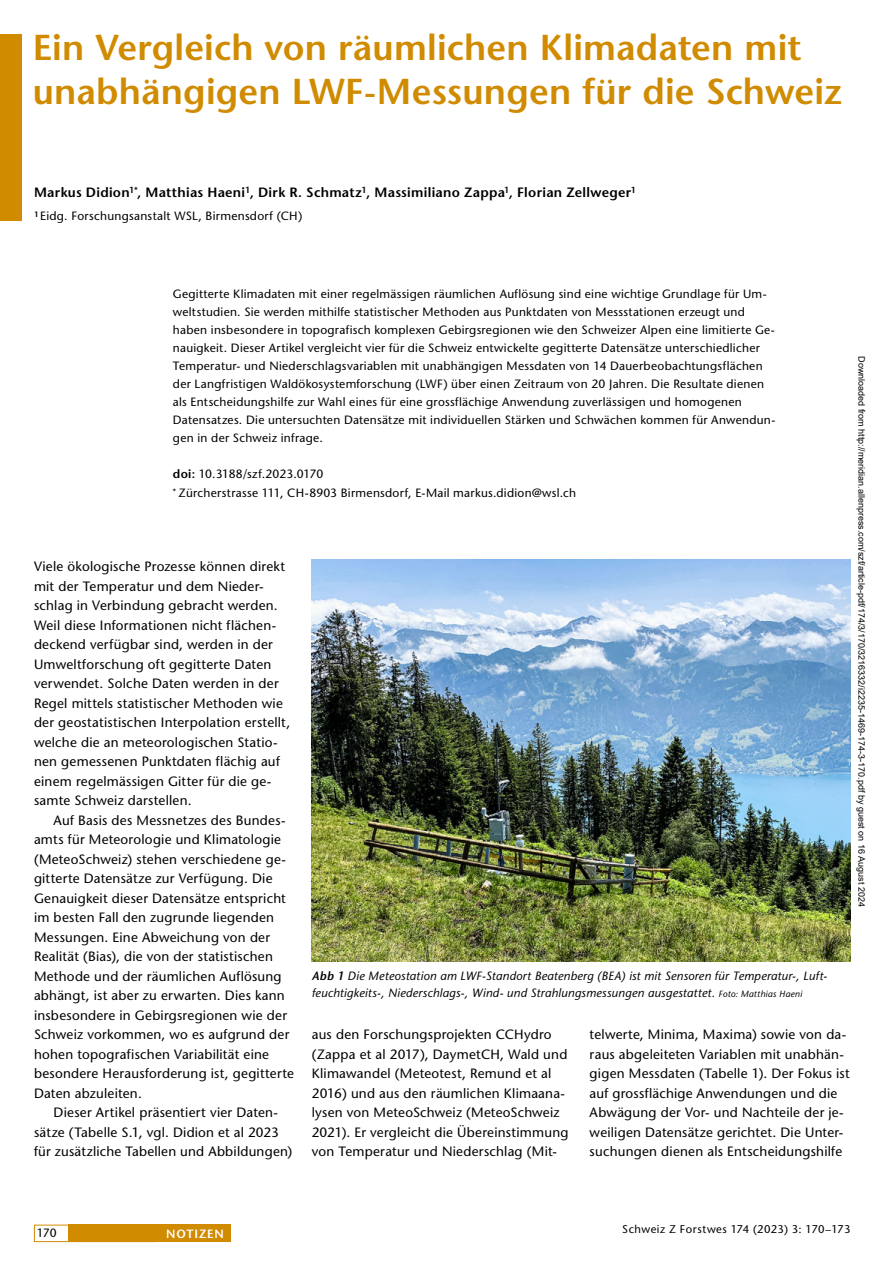
<style>
.page{position:relative;width:893px;height:1263px;background:#fff}
.page>*{position:absolute;margin:0;border:0;box-sizing:border-box;transform-origin:0 0}
.t1{font:600 36px/43.5px "Stone Sans Std";letter-spacing:.005em;color:#d08b00}
.t2{font:500 13.5px/19.5px "Stone Sans Std";letter-spacing:.015em;color:#000}
.t3{font:600 13.5px "Stone Sans Std";letter-spacing:.02em;color:#000}
.t4{font:500 12px/18px "Stone Sans Std";letter-spacing:.02em;color:#000}
.t5{font:italic 500 12px/17.2px "Stone Sans Std";letter-spacing:.015em;color:#000}
.t6{font:600 12px "Stone Sans Std";letter-spacing:.07em;color:#fff}
.t7{font:500 11.25px "Stone Sans Std";letter-spacing:.04em;color:#000}
.t8{font:9px "Arial";color:#000}
.s1{font-weight:600}
.s2{font-size:9px}
</style>
<div class="page">
<div style="left:34px;top:1225px;width:122px;height:17px;border:1px solid #d08b00"></div>
<div style="left:68px;top:1225px;width:162px;height:17px;background:#d08b00"></div>
<div style="left:0;top:34px;width:21px;height:186px;background:#d08b00"></div>
<img style="left:312px;top:560px;width:538px;height:401px">
<h1 class="t1" style="left:33px;top:26px;width:811px">Ein Vergleich von räumlichen Klimadaten mit unabhängigen LWF-Messungen für die Schweiz</h1>
<p class="t3" style="left:34px;top:184px;width:603px">Markus Didion<sup>1*</sup>, Matthias Haeni<sup>1</sup>, Dirk R. Schmatz<sup>1</sup>, Massimiliano Zappa<sup>1</sup>, Florian Zellweger<sup>1</sup></p>
<p class="t4" style="left:34px;top:207px;width:270px"><sup>1</sup> Eidg. Forschungsanstalt WSL, Birmensdorf (CH)</p>
<p class="t4" style="left:173px;top:284px;width:604px">Gegitterte Klimadaten mit einer regelmässigen räumlichen Auflösung sind eine wichtige Grundlage für Um&shy;weltstudien. Sie werden mithilfe statistischer Methoden aus Punktdaten von Messstationen erzeugt und haben insbesondere in topografisch komplexen Gebirgsregionen wie den Schweizer Alpen eine limitierte Ge&shy;nauigkeit. Dieser Artikel vergleicht vier für die Schweiz entwickelte gegitterte Datensätze unterschiedlicher Temperatur- und Niederschlagsvariablen mit unabhängigen Messdaten von 14 Dauerbeobachtungsflächen der Langfristigen Waldökosystemforschung (LWF) über einen Zeitraum von 20 Jahren. Die Resultate dienen als Entscheidungshilfe zur Wahl eines für eine grossflächige Anwendung zuverlässigen und homogenen Datensatzes. Die untersuchten Datensätze mit individuellen Stärken und Schwächen kommen für Anwendun&shy;gen in der Schweiz infrage.</p>
<p class="t4" style="left:173px;top:464px;width:405px;line-height:19.5px"><span class="s1">doi:</span> 10.3188/szf.2023.0170<br><sup>*</sup> Zürcherstrasse 111, CH-8903 Birmensdorf, E-Mail markus.didion@wsl.ch</p>
<p class="t8" style="left:865px;top:356px;width:552px;rotate:90deg">Downloaded from http://meridian.allenpress.com/szf/article-pdf/174/3/170/3216332/i2235-1469-174-3-170.pdf by guest on 16 August 2024</p>
<p class="t2" style="left:34px;top:557px;width:258px">Viele ökologische Prozesse können direkt mit der Temperatur und dem Nieder&shy;schlag in Verbindung gebracht werden.<br>Weil diese Informationen nicht flächen&shy;deckend verfügbar sind, werden in der Umweltforschung oft gegitterte Daten verwendet. Solche Daten werden in der Regel mittels statistischer Methoden wie der geostatistischen Interpolation erstellt, welche die an meteorologischen Statio&shy;nen gemessenen Punktdaten flächig auf einem regelmässigen Gitter für die ge&shy;samte Schweiz darstellen.</p>
<p class="t2" style="left:34px;top:810px;width:262px;text-indent:20px">Auf Basis des Messnetzes des Bundes&shy;amts für Meteorologie und Klimatologie (MeteoSchweiz) stehen verschiedene ge&shy;gitterte Datensätze zur Verfügung. Die Genauigkeit dieser Datensätze entspricht im besten Fall den zugrunde liegenden Messungen. Eine Abweichung von der Realität (Bias), die von der statistischen Methode und der räumlichen Auflösung abhängt, ist aber zu erwarten. Dies kann insbesondere in Gebirgsregionen wie der Schweiz vorkommen, wo es aufgrund der hohen topografischen Variabilität eine besondere Herausforderung ist, gegitterte Daten abzuleiten.</p>
<p class="t2" style="left:34px;top:1103px;width:260px;text-indent:19px">Dieser Artikel präsentiert vier Daten&shy;sätze (Tabelle S.1, vgl. Didion et al 2023 für zusätzliche Tabellen und Abbildungen)</p>
<p class="t5" style="left:312px;top:967px;width:517px"><span class="s1">Abb 1</span> Die Meteostation am LWF-Standort Beatenberg (BEA) ist mit Sensoren für Temperatur-, Luft&shy;feuchtigkeits-, Niederschlags-, Wind- und Strahlungsmessungen ausgestattet. <span class="s2">Foto: Matthias Haeni</span></p>
<p class="t2" style="left:312px;top:1025px;width:258px">aus den Forschungsprojekten CCHydro (Zappa et al 2017), DaymetCH, Wald und Klimawandel (Meteotest, Remund et al 2016) und aus den räumlichen Klimaana&shy;lysen von MeteoSchweiz (MeteoSchweiz 2021). Er vergleicht die Übereinstimmung von Temperatur und Niederschlag (Mit-</p>
<p class="t2" style="left:590px;top:1025px;width:262px">telwerte, Minima, Maxima) sowie von da&shy;raus abgeleiteten Variablen mit unabhän&shy;gigen Messdaten (Tabelle 1). Der Fokus ist auf grossflächige Anwendungen und die Abwägung der Vor- und Nachteile der je&shy;weiligen Datensätze gerichtet. Die Unter&shy;suchungen dienen als Entscheidungshilfe</p>
<p class="t4" style="left:37px;top:1224px;width:21px">170</p>
<p class="t6" style="left:166px;top:1226px;width:59px">NOTIZEN</p>
<p class="t7" style="left:622px;top:1222px;width:230px">Schweiz Z Forstwes 174 (2023) 3: 170–173</p>
</div>
